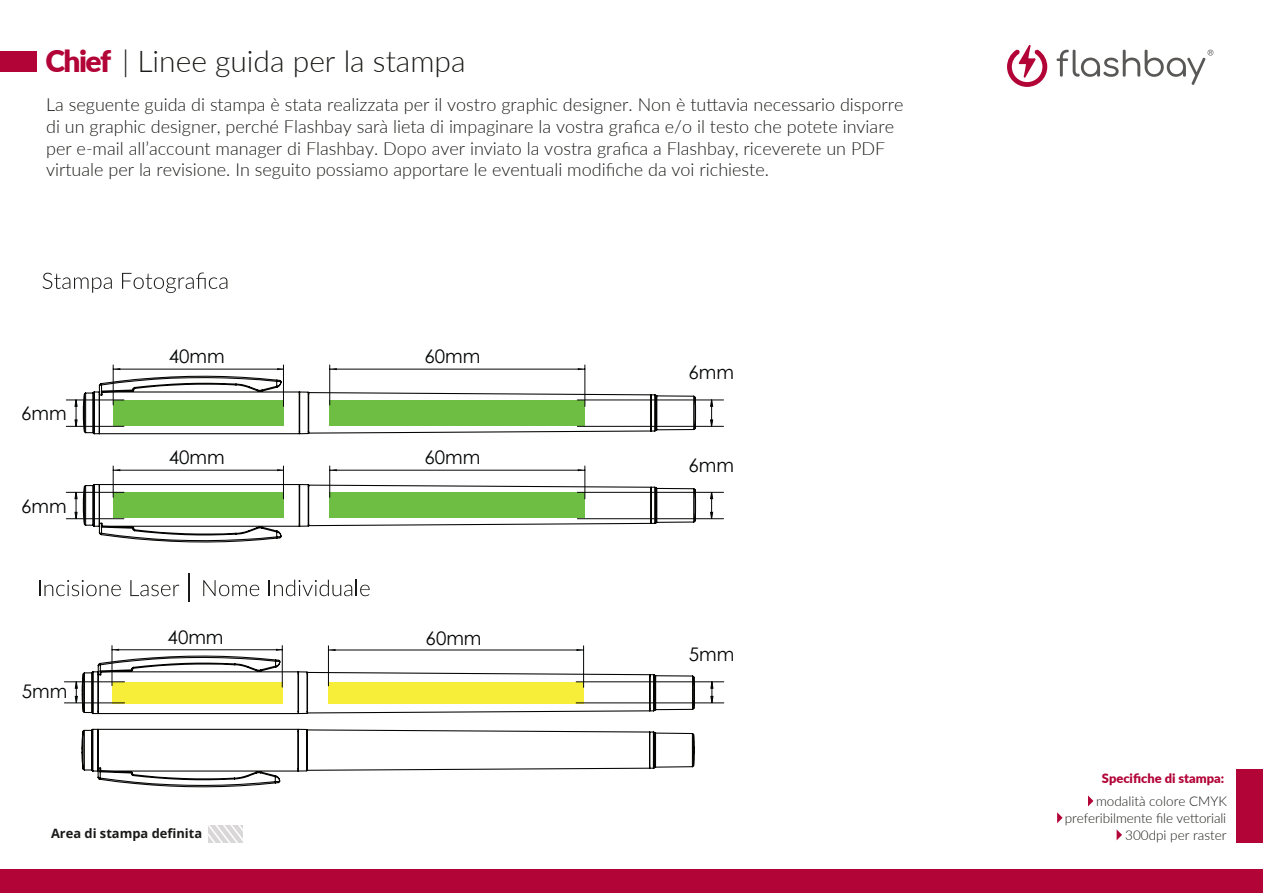
<style>
.page{position:relative;width:1263px;height:893px;background:#fff}
.page>*{position:absolute;margin:0;border:0;box-sizing:border-box;transform-origin:0 0}
.t1{font:300 30px "Lato";color:#1a1a18}
.t2{font:18.75px "Century Gothic";color:#040605}
.t3{font:300 18px/21.6px "Lato";color:#1a1a18}
.t4{font:300 13.5px/17.2px "Lato";color:#1a1a18;text-align:right}
.t5{font:700 12.9px "Open Sans";color:#1a1a18}
.t6{font:900 12.9px "Lato";color:#b30437}
.s1{font-weight:900;color:#b30437}
</style>
<div class="page">
<svg style="left:208px;top:826px;width:35px;height:17px"></svg>
<svg style="left:43px;top:273px;width:69px;height:20px"></svg>
<svg style="left:122px;top:272px;width:105px;height:21px"></svg>
<div style="left:1px;top:869px;width:1262px;height:24px;background:#b30437"></div>
<svg style="left:1007px;top:44px;width:40px;height:43px"></svg>
<svg style="left:1057px;top:50px;width:156px;height:35px"></svg>
<div style="left:0;top:51px;width:37px;height:21px;background:#b30437"></div>
<div style="left:1236px;top:769px;width:27px;height:74px;background:#b30437"></div>
<svg style="left:1088px;top:795px;width:5px;height:11px"></svg>
<svg style="left:1057px;top:812px;width:6px;height:11px"></svg>
<svg style="left:1117px;top:830px;width:5px;height:10px"></svg>
<svg style="left:39px;top:580px;width:82px;height:16px"></svg>
<svg style="left:130px;top:580px;width:49px;height:16px"></svg>
<svg style="left:189px;top:573px;width:1px;height:28px"></svg>
<svg style="left:203px;top:580px;width:56px;height:16px"></svg>
<svg style="left:269px;top:580px;width:101px;height:16px"></svg>
<hr style="left:282px;top:645px;width:1px;height:42px;background:#040605">
<hr style="left:112px;top:645px;width:1px;height:41px;background:#040605">
<hr style="left:583px;top:646px;width:1px;height:41px;background:#040605">
<hr style="left:328px;top:646px;width:1px;height:40px;background:#040605">
<hr style="left:576px;top:681px;width:148px;height:1px;background:#040605">
<hr style="left:576px;top:702px;width:148px;height:1px;background:#040605">
<svg style="left:710px;top:681px;width:3px;height:22px"></svg>
<hr style="left:64px;top:681px;width:61px;height:1px;background:#040605">
<hr style="left:64px;top:703px;width:61px;height:1px;background:#040605">
<svg style="left:75px;top:649px;width:620px;height:66px"></svg>
<hr style="left:585px;top:365px;width:1px;height:41px;background:#040605">
<hr style="left:329px;top:365px;width:1px;height:40px;background:#040605">
<hr style="left:283px;top:365px;width:1px;height:41px;background:#040605">
<hr style="left:113px;top:365px;width:1px;height:40px;background:#040605">
<hr style="left:577px;top:400px;width:147px;height:1px;background:#040605">
<hr style="left:577px;top:426px;width:147px;height:1px;background:#040605">
<svg style="left:710px;top:399px;width:3px;height:28px"></svg>
<hr style="left:66px;top:400px;width:58px;height:1px;background:#040605">
<hr style="left:66px;top:426px;width:58px;height:1px;background:#040605">
<svg style="left:75px;top:368px;width:622px;height:67px"></svg>
<hr style="left:585px;top:466px;width:1px;height:33px;background:#040605">
<hr style="left:329px;top:466px;width:1px;height:31px;background:#040605">
<hr style="left:330px;top:470px;width:255px;height:1px;background:#040605">
<hr style="left:283px;top:466px;width:1px;height:33px;background:#040605">
<hr style="left:113px;top:466px;width:1px;height:31px;background:#040605">
<hr style="left:113px;top:470px;width:170px;height:1px;background:#040605">
<hr style="left:577px;top:492px;width:147px;height:1px;background:#040605">
<hr style="left:577px;top:518px;width:147px;height:1px;background:#040605">
<svg style="left:710px;top:492px;width:3px;height:27px"></svg>
<hr style="left:66px;top:492px;width:58px;height:1px;background:#040605">
<hr style="left:66px;top:518px;width:58px;height:1px;background:#040605">
<svg style="left:75px;top:483px;width:622px;height:60px"></svg>
<svg style="left:81px;top:728px;width:614px;height:60px"></svg>
<h1 class="t1" style="left:45px;top:40px;width:422px"><span class="s1">Chief</span> | Linee guida per la stampa</h1>
<p class="t3" style="left:46px;top:93px;width:859px">La seguente guida di stampa è stata realizzata per il vostro graphic designer. Non è tuttavia necessario disporre di un graphic designer, perché Flashbay sarà lieta di impaginare la vostra grafica e/o il testo che potete inviare per e-mail all’account manager di Flashbay. Dopo aver inviato la vostra grafica a Flashbay, riceverete un PDF virtuale per la revisione. In seguito possiamo apportare le eventuali modifiche da voi richieste.</p>
<p class="t2" style="left:21px;top:400px;width:47px">6mm</p>
<p class="t2" style="left:21px;top:493px;width:47px">6mm</p>
<p class="t2" style="left:22px;top:678px;width:47px">5mm</p>
<p class="t2" style="left:169px;top:343px;width:57px">40mm</p>
<p class="t2" style="left:424px;top:343px;width:57px">60mm</p>
<p class="t2" style="left:169px;top:444px;width:57px">40mm</p>
<p class="t2" style="left:424px;top:444px;width:57px">60mm</p>
<p class="t2" style="left:168px;top:624px;width:57px">40mm</p>
<p class="t2" style="left:426px;top:625px;width:57px">60mm</p>
<p class="t5" style="left:51px;top:824px;width:153px">Area di stampa definita</p>
<p class="t2" style="left:689px;top:359px;width:47px">6mm</p>
<p class="t2" style="left:689px;top:452px;width:47px">6mm</p>
<p class="t2" style="left:689px;top:641px;width:47px">5mm</p>
<p class="t6" style="left:1102px;top:768px;width:124px">Specifiche di stampa:</p>
<p class="t4" style="left:1065px;top:792px;width:164px">modalità colore CMYK preferibilmente file vettoriali<br>300dpi per raster</p>
</div>
